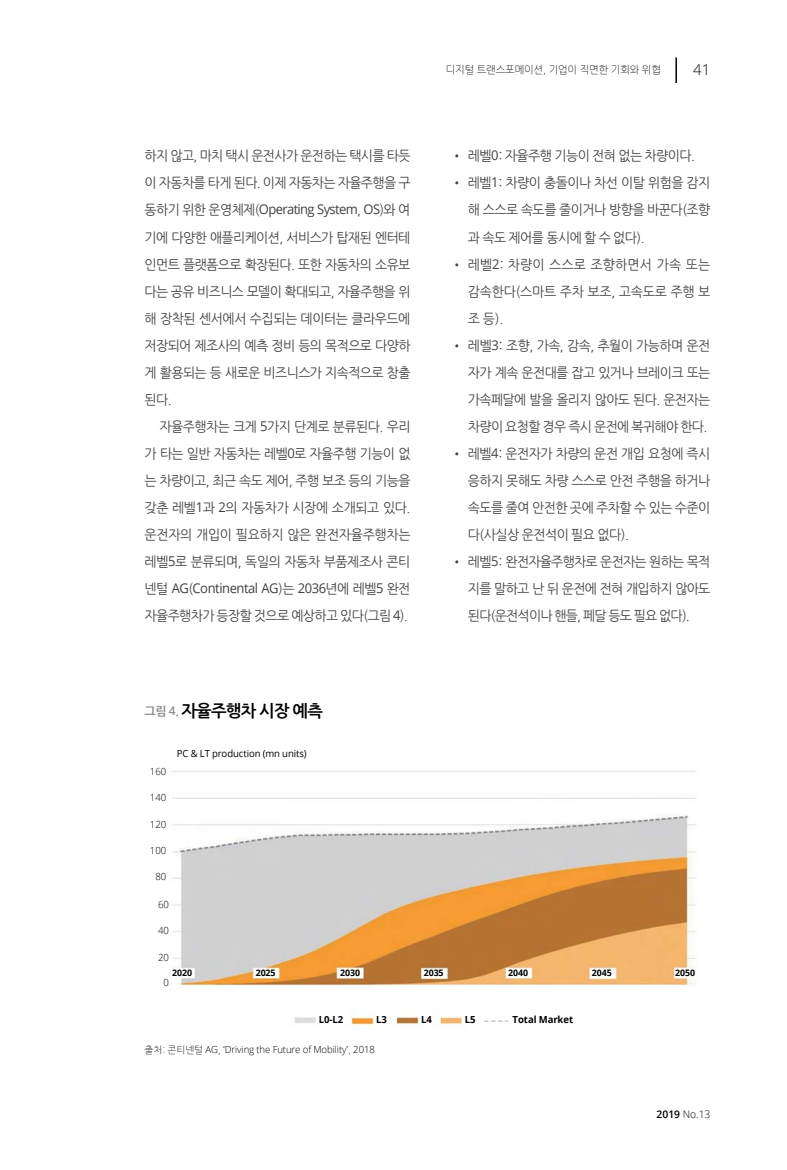
<style>
.page{position:relative;width:787px;height:1170px;background:#fff}
.page>*{position:absolute;margin:0;border:0;box-sizing:border-box;transform-origin:0 0}
.t1{font:16.5px "Nanum Gothic OTF Bold";letter-spacing:-.04em;color:#000}
.t2{font:300 15px "Open Sans";color:#000}
.t3{font:13.5px/27px "Nanum Gothic OTF";letter-spacing:-.04em;color:#404042;text-align:justify;scale:.96 1}
.t4{font:13.5px "Open Sans";letter-spacing:-.035em;color:#404042;scale:.96 1}
.t5{font:10.5px "Nanum Gothic OTF Light";letter-spacing:-.02em;color:#000}
.t6{font:300 10.5px "Open Sans";color:#000}
.t7{font:300 9.75px "Open Sans";letter-spacing:-.01em;color:#000}
.t8{font:9.75px "Open Sans";letter-spacing:-.01em;color:#000}
.t9{font:700 9.75px "Open Sans";letter-spacing:-.01em;color:#000}
.t10{font:700 9px "Open Sans";letter-spacing:-.01em;color:#000}
.s1{font-family:"Nanum Gothic OTF"}
.s2{font-family:"Open Sans"}
.s3{font-size:12px;color:#878a8f}
.s4{font-family:"Open Sans";font-weight:600;font-size:12px;color:#878a8f}
.s5{font-family:"Nanum Gothic OTF Light";font-weight:400}
.s6{font-weight:600}
</style>
<div class="page">
<img style="left:172px;top:771px;width:525px;height:256px">
<hr style="left:675px;top:57px;width:2px;height:26px;background:#000">
<p class="t3" style="left:145px;top:142px;width:278px">하지 않고, 마치 택시 운전사가 운전하는 택시를 타듯 이 자동차를 타게 된다. 이제 자동차는 자율주행을 구</p>
<p class="t4" style="left:145px;top:200px;width:278px"><span class="s1">동하기 위한 운영체제(</span>Operating System<span class="s1">,</span> OS<span class="s1">)와 여</span></p>
<p class="t3" style="left:145px;top:223px;width:278px">기에 다양한 애플리케이션, 서비스가 탑재된 엔터테 인먼트 플랫폼으로 확장된다. 또한 자동차의 소유보 다는 공유 비즈니스 모델이 확대되고, 자율주행을 위 해 장착된 센서에서 수집되는 데이터는 클라우드에 저장되어 제조사의 예측 정비 등의 목적으로 다양하 게 활용되는 등 새로운 비즈니스가 지속적으로 창출 된다.</p>
<p class="t3" style="left:145px;top:412px;width:278px;text-indent:15px">자율주행차는 크게 <span class="s2">5</span>가지 단계로 분류된다. 우리 가 타는 일반 자동차는 레벨<span class="s2">0</span>로 자율주행 기능이 없 는 차량이고, 최근 속도 제어, 주행 보조 등의 기능을 갖춘 레벨<span class="s2">1</span>과 <span class="s2">2</span>의 자동차가 시장에 소개되고 있다. 운전자의 개입이 필요하지 않은 완전자율주행차는 레벨<span class="s2">5</span>로 분류되며, 독일의 자동차 부품제조사 콘티</p>
<p class="t4" style="left:145px;top:578px;width:278px"><span class="s1">넨털</span> AG<span class="s1">(</span>Continental AG<span class="s1">)는</span> 2036<span class="s1">년에 레벨</span>5 <span class="s1">완전</span></p>
<p class="t3" style="left:145px;top:601px;width:276px">자율주행차가 등장할 것으로 예상하고 있다(그림 <span class="s2">4</span>).</p>
<p class="t1" style="left:145px;top:702px;width:180px"><span class="s3">그림</span> <span class="s4">4</span><span class="s3">.</span> 자율주행차 시장 예측</p>
<p class="t8" style="left:177px;top:746px;width:131px">PC &amp; LT production (mn units)</p>
<p class="t5" style="left:446px;top:65px;width:217px">디지털 트랜스포메이션, 기업이 직면한 기회와 위협</p>
<p class="t2" style="left:693px;top:59px;width:19px">41</p>
<p class="t3" style="left:451px;top:142px;width:256px">• 레벨<span class="s2">0</span>: 자율주행 기능이 전혀 없는 차량이다.</p>
<p class="t3" style="left:468px;top:169px;width:254px;text-indent:-17px">• 레벨<span class="s2">1</span>: 차량이 충돌이나 차선 이탈 위험을 감지 해 스스로 속도를 줄이거나 방향을 바꾼다(조향 과 속도 제어를 동시에 할 수 없다).</p>
<p class="t3" style="left:468px;top:250px;width:254px;text-indent:-17px">• 레벨<span class="s2">2</span>: 차량이 스스로 조향하면서 가속 또는 감속한다(스마트 주차 보조, 고속도로 주행 보 조 등).</p>
<p class="t3" style="left:468px;top:331px;width:254px;text-indent:-17px">• 레벨<span class="s2">3</span>: 조향, 가속, 감속, 추월이 가능하며 운전 자가 계속 운전대를 잡고 있거나 브레이크 또는 가속페달에 발을 올리지 않아도 된다. 운전자는 차량이 요청할 경우 즉시 운전에 복귀해야 한다.</p>
<p class="t3" style="left:468px;top:439px;width:254px;text-indent:-17px">• 레벨<span class="s2">4</span>: 운전자가 차량의 운전 개입 요청에 즉시 응하지 못해도 차량 스스로 안전 주행을 하거나 속도를 줄여 안전한 곳에 주차할 수 있는 수준이 다(사실상 운전석이 필요 없다).</p>
<p class="t3" style="left:468px;top:547px;width:254px;text-indent:-17px">• 레벨<span class="s2">5</span>: 완전자율주행차로 운전자는 원하는 목적 지를 말하고 난 뒤 운전에 전혀 개입하지 않아도 된다(운전석이나 핸들, 페달 등도 필요 없다).</p>
<p class="t7" style="left:150px;top:764px;width:18px">160</p>
<p class="t7" style="left:150px;top:790px;width:18px">140</p>
<p class="t7" style="left:150px;top:817px;width:18px">120</p>
<p class="t7" style="left:150px;top:843px;width:18px">100</p>
<p class="t7" style="left:155px;top:869px;width:12px">80</p>
<p class="t7" style="left:158px;top:897px;width:12px">60</p>
<p class="t7" style="left:158px;top:923px;width:12px">40</p>
<p class="t7" style="left:158px;top:950px;width:12px">20</p>
<p class="t7" style="left:163px;top:975px;width:7px">0</p>
<p class="t10" style="left:172px;top:966px;width:21px">2020</p>
<p class="t10" style="left:256px;top:966px;width:21px">2025</p>
<p class="t10" style="left:340px;top:966px;width:21px">2030</p>
<p class="t10" style="left:424px;top:966px;width:21px">2035</p>
<p class="t10" style="left:508px;top:966px;width:21px">2040</p>
<p class="t10" style="left:591px;top:966px;width:21px">2045</p>
<p class="t10" style="left:675px;top:966px;width:21px">2050</p>
<p class="t9" style="left:319px;top:1012px;width:26px">L0-L2</p>
<p class="t9" style="left:512px;top:1012px;width:62px">Total Market</p>
<p class="t9" style="left:376px;top:1012px;width:12px">L3</p>
<p class="t9" style="left:421px;top:1012px;width:12px">L4</p>
<p class="t9" style="left:465px;top:1012px;width:12px">L5</p>
<p class="t7" style="left:145px;top:1042px;width:232px"><span class="s5">출처: 콘티넨털</span> AG<span class="s5">, ‘</span>Driving the Future of Mobility<span class="s5">’,</span> 2018</p>
<p class="t6" style="left:656px;top:1107px;width:55px"><span class="s6">2019</span> No.13</p>
</div>
